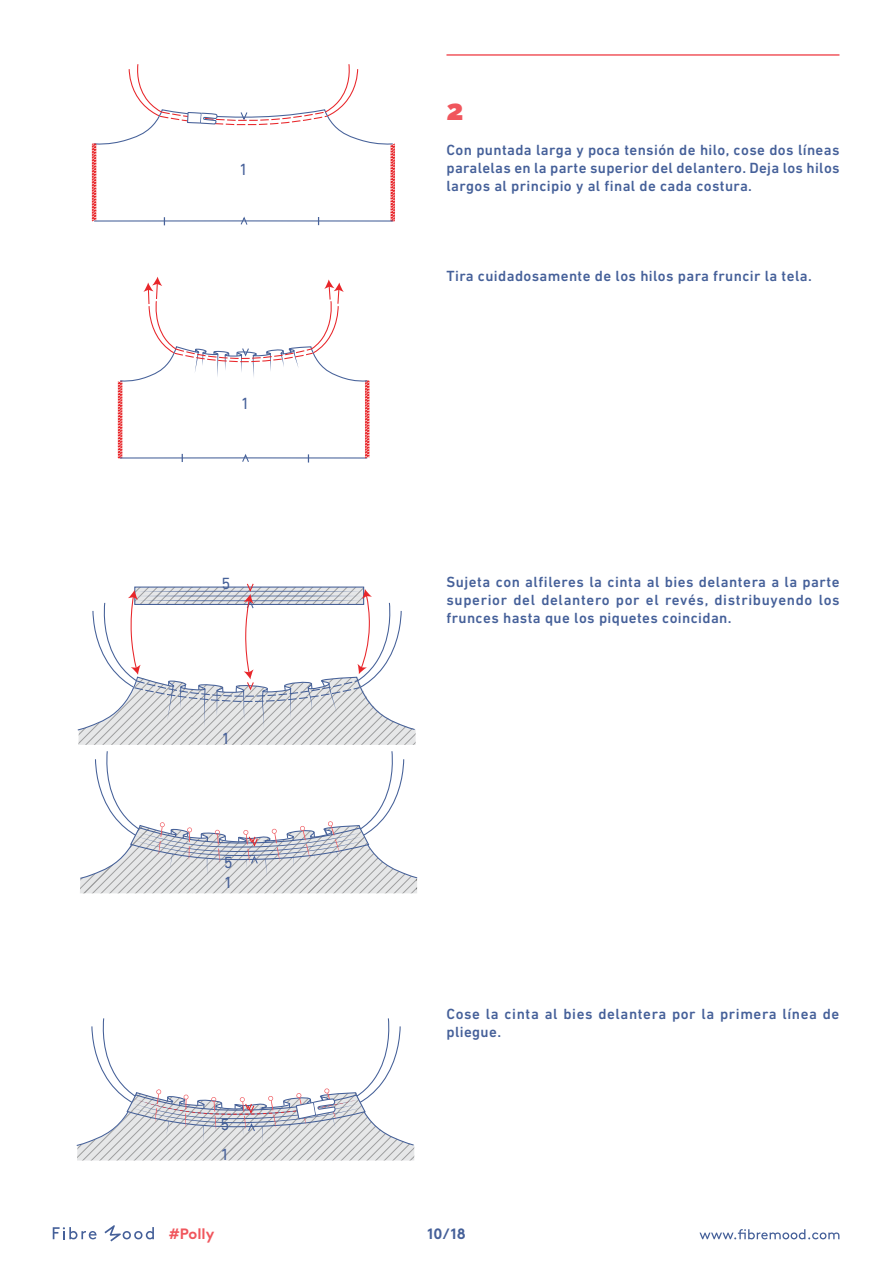
<style>
.page{position:relative;width:893px;height:1263px;background:#fff}
.page>*{position:absolute;margin:0;border:0;box-sizing:border-box;transform-origin:0 0}
.t1{font:900 28.5px "Raleway";color:#f0565d}
.t2{font:16.5px "DIN Next LT Pro";color:#466099}
.t3{font:16.5px "DIN Next LT Pro";color:#456098}
.t4{font:500 15px/18px "DIN Next LT Pro";letter-spacing:.025em;color:#456099;text-align:justify}
.t5{font:700 15px "Brown";color:#f0565d}
.t6{font:700 15px "Brown";color:#456099}
</style>
<div class="page">
<svg style="left:699px;top:1229px;width:140px;height:10px"></svg>
<svg style="left:53px;top:1227px;width:44px;height:12px"></svg>
<svg style="left:104px;top:1225px;width:50px;height:16px"></svg>
<hr style="left:446px;top:54px;width:393px;height:2px;background:#f0565d">
<svg style="left:92px;top:64px;width:303px;height:162px"></svg>
<svg style="left:118px;top:277px;width:252px;height:186px"></svg>
<svg style="left:77px;top:583px;width:341px;height:310px"></svg>
<svg style="left:76px;top:1018px;width:339px;height:142px"></svg>
<p class="t2" style="left:239px;top:160px;width:11px">1</p>
<p class="t2" style="left:241px;top:394px;width:11px">1</p>
<p class="t3" style="left:221px;top:574px;width:10px">5</p>
<p class="t2" style="left:221px;top:729px;width:11px">1</p>
<p class="t3" style="left:224px;top:852px;width:10px">5</p>
<p class="t2" style="left:224px;top:872px;width:11px">1</p>
<p class="t3" style="left:220px;top:1115px;width:10px">5</p>
<p class="t2" style="left:220px;top:1145px;width:11px">1</p>
<h1 class="t1" style="left:446px;top:93px;width:19px">2</h1>
<p class="t4" style="left:446px;top:140px;width:395px">Con puntada larga y poca tensión de hilo, cose dos líneas paralelas en la parte superior del delantero. Deja los hilos largos al principio y al final de cada costura.</p>
<p class="t4" style="left:446px;top:266px;width:367px">Tira cuidadosamente de los hilos para fruncir la tela.</p>
<p class="t4" style="left:446px;top:572px;width:395px">Sujeta con alfileres la cinta al bies delantera a la parte superior del delantero por el revés, distribuyendo los frunces hasta que los piquetes coincidan.</p>
<p class="t4" style="left:446px;top:1004px;width:394px">Cose la cinta al bies delantera por la primera línea de pliegue.</p>
<p class="t5" style="left:169px;top:1222px;width:47px">#Polly</p>
<p class="t6" style="left:427px;top:1221px;width:40px">10/18</p>
</div>
